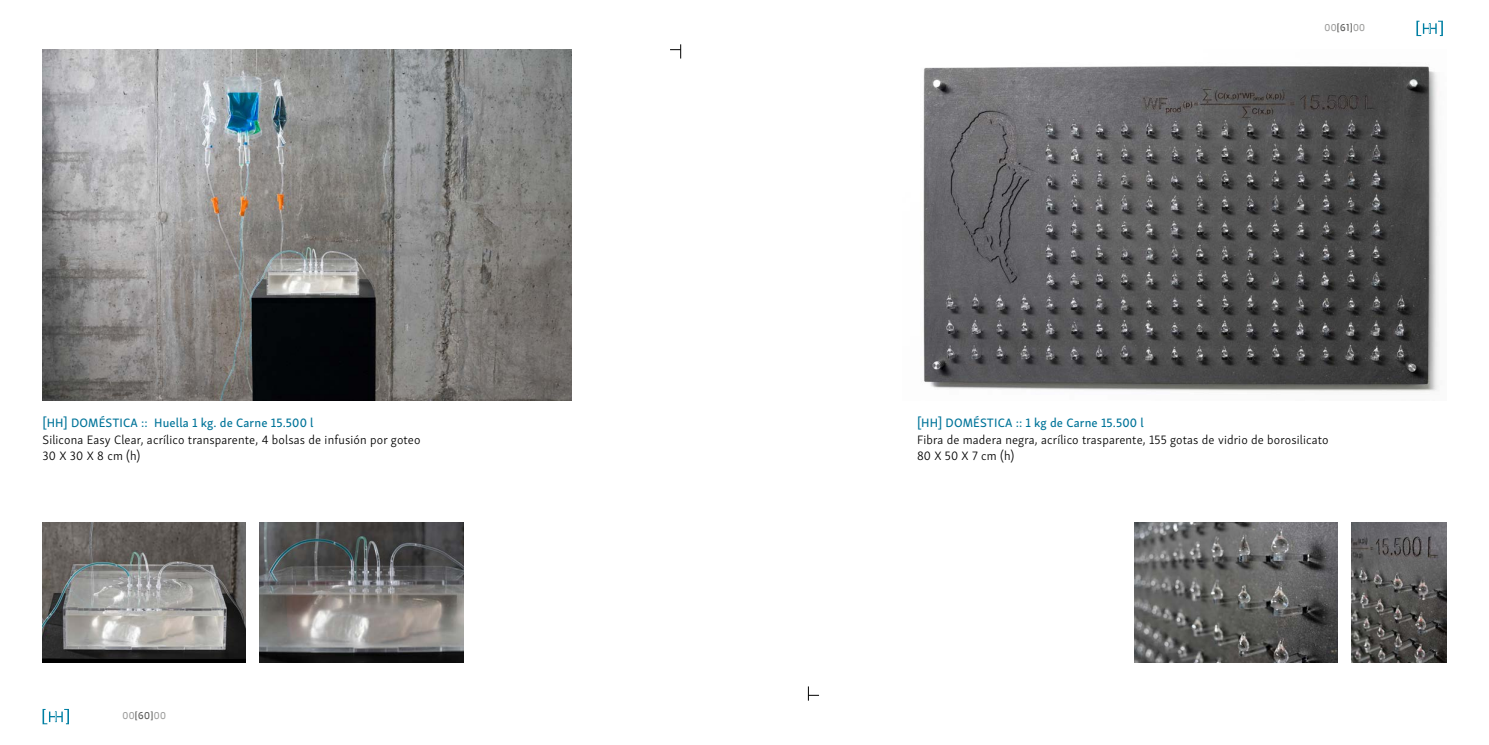
<style>
.page{position:relative;width:1489px;height:745px;background:#fff}
.page>*{position:absolute;margin:0;border:0;box-sizing:border-box;transform-origin:0 0}
._11_BILD_ERKLAERUNGEN{font:300 12.5px "Skolar Sans";letter-spacing:.01em;color:#000}
._11_BILD_ERKLAERUNGEN-2{font:12.5px "Skolar Sans Me";letter-spacing:.01em;color:#007499}
.t1{font:10px "Baumans";letter-spacing:.035em;color:#9d9d9c}
.s1{color:#575756}
</style>
<div class="page">
<svg style="left:43px;top:708px;width:26px;height:15px"></svg>
<svg style="left:1416px;top:21px;width:26px;height:15px"></svg>
<svg style="left:670px;top:44px;width:11px;height:14px"></svg>
<svg style="left:808px;top:686px;width:11px;height:14px"></svg>
<img style="left:43px;top:522px;width:203px;height:140px">
<img style="left:260px;top:522px;width:203px;height:140px">
<img style="left:43px;top:50px;width:529px;height:350px">
<img style="left:1134px;top:522px;width:203px;height:140px">
<img style="left:1351px;top:522px;width:95px;height:140px">
<img style="left:923px;top:66px;width:516px;height:326px">
<p class="_11_BILD_ERKLAERUNGEN-2" style="left:43px;top:413px;width:272px">[HH] DOMÉSTICA :: Huella 1 kg. de Carne 15.500 l</p>
<p class="_11_BILD_ERKLAERUNGEN" style="left:43px;top:430px;width:379px">Silicona Easy Clear, acrílico transparente, 4 bolsas de infusión por goteo</p>
<p class="_11_BILD_ERKLAERUNGEN" style="left:43px;top:446px;width:99px">30 X 30 X 8 cm (h)</p>
<p class="t1" style="left:122px;top:709px;width:45px">00<span class="s1">[60]</span>00</p>
<p class="t1" style="left:1324px;top:21px;width:42px">00<span class="s1">[61]</span>00</p>
<p class="_11_BILD_ERKLAERUNGEN-2" style="left:917px;top:413px;width:228px">[HH] DOMÉSTICA :: 1 kg de Carne 15.500 l</p>
<p class="_11_BILD_ERKLAERUNGEN" style="left:917px;top:430px;width:413px">Fibra de madera negra, acrílico trasparente, 155 gotas de vidrio de borosilicato</p>
<p class="_11_BILD_ERKLAERUNGEN" style="left:917px;top:446px;width:99px">80 X 50 X 7 cm (h)</p>
</div>
